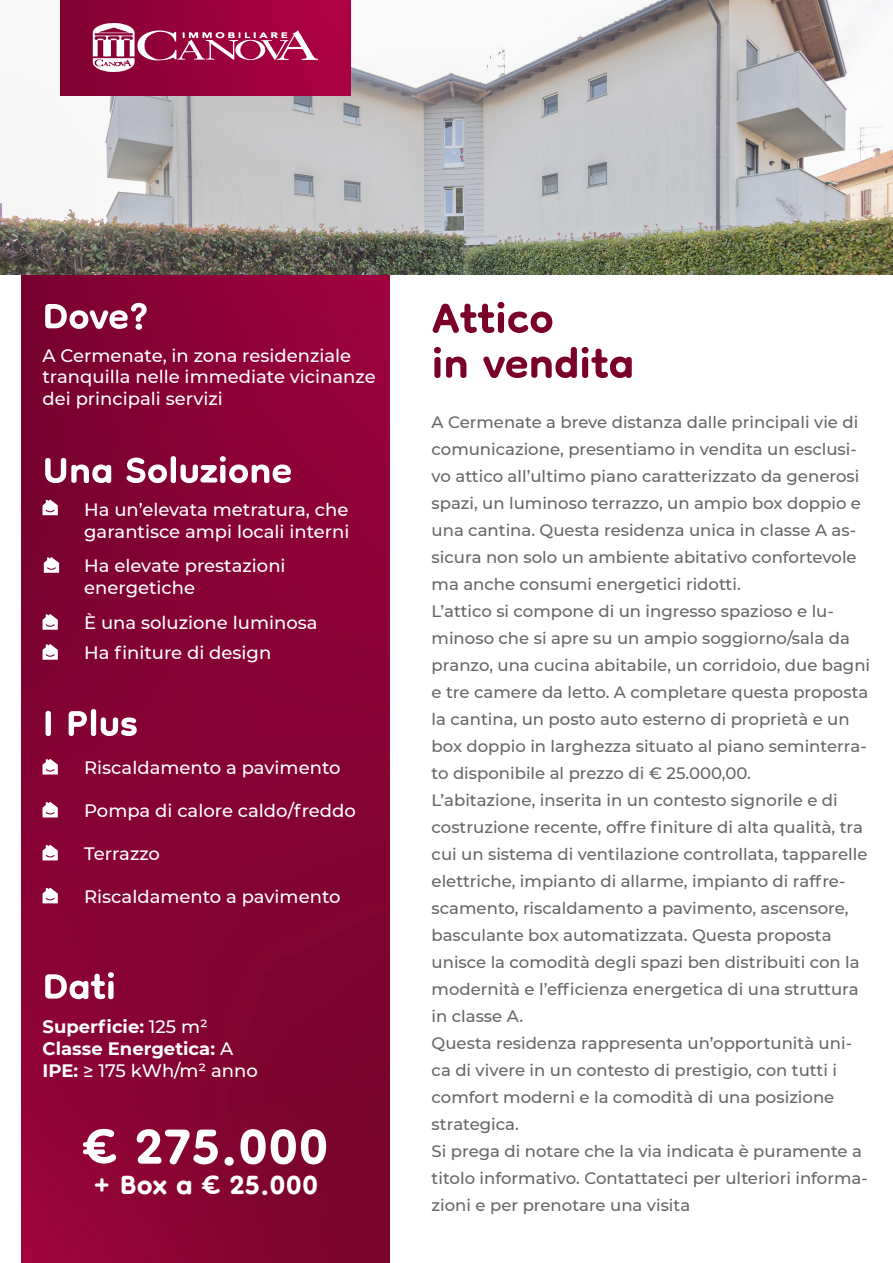
<style>
.page{position:relative;width:893px;height:1263px;background:#fff}
.page>*{position:absolute;margin:0;border:0;box-sizing:border-box;transform-origin:0 0}
.t1{font:700 84px "Dongle";color:#fff}
.t2{font:700 69px "Dongle";color:#7a002b}
.t3{font:700 60px "Dongle";color:#fff}
.t4{font:700 45px "Dongle";color:#fff}
.t5{font:500 18px/21.6px "Montserrat";color:#fff}
.t6{font:700 18px "Montserrat";color:#fff}
.t7{font:500 16.5px/27px "Montserrat";color:#666}
.s1{font-weight:500}
.s2{font-weight:700}
</style>
<div class="page">
<img style="left:21px;top:274px;width:368px;height:989px">
<svg style="left:43px;top:500px;width:15px;height:15px"></svg>
<svg style="left:44px;top:557px;width:15px;height:16px"></svg>
<svg style="left:43px;top:614px;width:15px;height:16px"></svg>
<svg style="left:43px;top:644px;width:15px;height:16px"></svg>
<svg style="left:43px;top:759px;width:15px;height:15px"></svg>
<svg style="left:43px;top:802px;width:15px;height:15px"></svg>
<svg style="left:43px;top:845px;width:15px;height:15px"></svg>
<svg style="left:43px;top:888px;width:15px;height:15px"></svg>
<img style="left:0;top:0;width:893px;height:274px">
<img style="left:60px;top:0;width:290px;height:95px">
<svg style="left:93px;top:23px;width:225px;height:49px"></svg>
<p class="t3" style="left:43px;top:284px;width:108px">Dove?</p>
<p class="t5" style="left:43px;top:344px;width:310px">A Cermenate, in zona residenziale</p>
<p class="t5" style="left:43px;top:366px;width:335px">tranquilla nelle immediate vicinanze dei principali servizi</p>
<p class="t3" style="left:43px;top:438px;width:251px">Una Soluzione</p>
<p class="t5" style="left:84px;top:498px;width:266px">Ha un’elevata metratura, che</p>
<p class="t5" style="left:84px;top:520px;width:267px">garantisce ampi locali interni</p>
<p class="t5" style="left:84px;top:554px;width:203px">Ha elevate prestazioni</p>
<p class="t5" style="left:84px;top:576px;width:112px">energetiche</p>
<p class="t5" style="left:84px;top:611px;width:235px">È una soluzione luminosa</p>
<p class="t5" style="left:84px;top:641px;width:189px">Ha finiture di design</p>
<p class="t3" style="left:43px;top:691px;width:97px">I Plus</p>
<p class="t5" style="left:84px;top:756px;width:258px">Riscaldamento a pavimento</p>
<p class="t5" style="left:84px;top:799px;width:273px">Pompa di calore caldo/freddo</p>
<p class="t5" style="left:84px;top:842px;width:77px">Terrazzo</p>
<p class="t5" style="left:84px;top:885px;width:258px">Riscaldamento a pavimento</p>
<p class="t3" style="left:43px;top:954px;width:75px">Dati</p>
<p class="t6" style="left:43px;top:1014px;width:167px">Superficie: <span class="s1">125 m²</span></p>
<p class="t6" style="left:43px;top:1035px;width:192px">Classe Energetica: <span class="s1">A</span></p>
<p class="t5" style="left:43px;top:1059px;width:217px"><span class="s2">IPE:</span> ≥ 175 kWh/m² anno</p>
<p class="t1" style="left:83px;top:1102px;width:248px">€ 275.000</p>
<p class="t4" style="left:93px;top:1161px;width:227px">+ Box a € 25.000</p>
<p class="t2" style="left:432px;top:282px;width:124px">Attico</p>
<p class="t2" style="left:432px;top:327px;width:204px">in vendita</p>
<p class="t7" style="left:432px;top:408px;width:431px">A Cermenate a breve distanza dalle principali vie di comunicazione, presentiamo in vendita un esclusi&shy;vo attico all’ultimo piano caratterizzato da generosi spazi, un luminoso terrazzo, un ampio box doppio e una cantina. Questa residenza unica in classe A as&shy;sicura non solo un ambiente abitativo confortevole ma anche consumi energetici ridotti.</p>
<p class="t7" style="left:432px;top:597px;width:440px">L’attico si compone di un ingresso spazioso e lu&shy;minoso che si apre su un ampio soggiorno/sala da pranzo, una cucina abitabile, un corridoio, due bagni e tre camere da letto. A completare questa proposta la cantina, un posto auto esterno di proprietà e un box doppio in larghezza situato al piano seminterra&shy;to disponibile al prezzo di € 25.000,00.</p>
<p class="t7" style="left:432px;top:786px;width:437px">L’abitazione, inserita in un contesto signorile e di costruzione recente, offre finiture di alta qualità, tra cui un sistema di ventilazione controllata, tapparelle elettriche, impianto di allarme, impianto di raffre&shy;scamento, riscaldamento a pavimento, ascensore, basculante box automatizzata. Questa proposta unisce la comodità degli spazi ben distribuiti con la modernità e l’efficienza energetica di una struttura in classe A.</p>
<p class="t7" style="left:432px;top:1029px;width:422px">Questa residenza rappresenta un’opportunità uni&shy;ca di vivere in un contesto di prestigio, con tutti i comfort moderni e la comodità di una posizione strategica.</p>
<p class="t7" style="left:432px;top:1137px;width:438px">Si prega di notare che la via indicata è puramente a titolo informativo. Contattateci per ulteriori informa&shy;zioni e per prenotare una visita</p>
</div>
